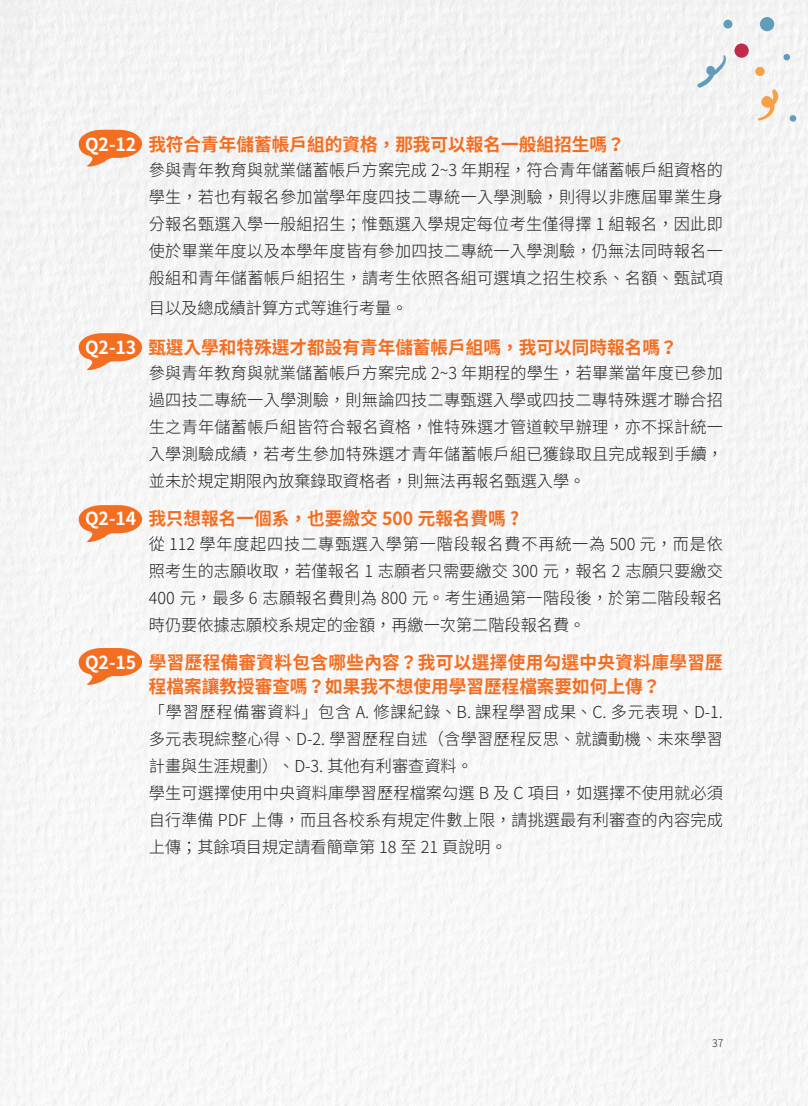
<style>
.page{position:relative;width:808px;height:1106px;background:#f6f6f6}
.page>*{position:absolute;margin:0;border:0;box-sizing:border-box;transform-origin:0 0}
.三標{font:700 18px "Noto Sans CJ Ktc";color:#f36e21}
.三標-2{font:700 18px/24px "Noto Sans CJ Ktc";letter-spacing:.02em;color:#f36e21;text-align:center}
.內文{font:300 16.5px/27px "Noto Sans CJ Ktc";letter-spacing:.005em;color:#231f20;text-align:justify}
.t1{font:300 10.5px "Noto Sans CJ Ktc";color:#231f20}
.s1{color:#fff}
</style>
<div class="page">
<div style="left:755px;top:67px;width:10px;height:9px;background:#f8a045;border-radius:50%"></div>
<div style="left:760px;top:17px;width:14px;height:14px;background:#619cb8;border-radius:50%"></div>
<div style="left:783px;top:54px;width:7px;height:6px;background:#619cb8;border-radius:50%"></div>
<div style="left:790px;top:115px;width:6px;height:7px;background:#619cb8;border-radius:50%"></div>
<div style="left:734px;top:43px;width:15px;height:15px;background:#bf2b49;border-radius:50%"></div>
<div style="left:723px;top:20px;width:9px;height:9px;background:#619cb8;border-radius:50%"></div>
<svg style="left:696px;top:55px;width:32px;height:33px"></svg>
<svg style="left:757px;top:88px;width:23px;height:33px"></svg>
<svg style="left:0;top:159px;width:16px;height:71px"></svg>
<svg style="left:79px;top:130px;width:63px;height:37px"></svg>
<svg style="left:79px;top:505px;width:63px;height:37px"></svg>
<svg style="left:79px;top:648px;width:63px;height:37px"></svg>
<svg style="left:79px;top:333px;width:63px;height:37px"></svg>
<p class="三標" style="left:85px;top:134px;width:541px"><span class="s1">Q2-12</span> 我符合青年儲蓄帳戶組的資格，那我可以報名一般組招生嗎？</p>
<p class="內文" style="left:149px;top:157px;width:576px">參與青年教育與就業儲蓄帳戶方案完成 2~3 年期程，符合青年儲蓄帳戶組資格的學生，若也有報名參加當學年度四技二專統一入學測驗，則得以非應屆畢業生身分報名甄選入學一般組招生；惟甄選入學規定每位考生僅得擇 1 組報名，因此即使於畢業年度以及本學年度皆有參加四技二專統一入學測驗，仍無法同時報名一般組和青年儲蓄帳戶組招生，請考生依照各組可選填之招生校系、名額、甄試項</p>
<p class="內文" style="left:149px;top:295px;width:260px">目以及總成績計算方式等進行考量。</p>
<p class="三標" style="left:85px;top:337px;width:594px"><span class="s1">Q2-13</span> 甄選入學和特殊選才都設有青年儲蓄帳戶組嗎，我可以同時報名嗎？</p>
<p class="內文" style="left:149px;top:359px;width:576px">參與青年教育與就業儲蓄帳戶方案完成 2~3 年期程的學生，若畢業當年度已參加過四技二專統一入學測驗，則無論四技二專甄選入學或四技二專特殊選才聯合招生之青年儲蓄帳戶組皆符合報名資格，惟特殊選才管道較早辦理，亦不採計統一入學測驗成績，若考生參加特殊選才青年儲蓄帳戶組已獲錄取且完成報到手續，並未於規定期限內放棄錄取資格者，則無法再報名甄選入學。</p>
<p class="三標" style="left:85px;top:508px;width:436px"><span class="s1">Q2-14</span> 我只想報名一個系，也要繳交 500 元報名費嗎 ?</p>
<p class="內文" style="left:149px;top:531px;width:576px">從 112 學年度起四技二專甄選入學第一階段報名費不再統一為 500 元，而是依照考生的志願收取，若僅報名 1 志願者只需要繳交 300 元，報名 2 志願只要繳交400 元，最多 6 志願報名費則為 800 元。考生通過第一階段後，於第二階段報名時仍要依據志願校系規定的金額，再繳一次第二階段報名費。</p>
<p class="三標-2" style="left:85px;top:650px;width:639px"><span class="s1">Q2-15</span> 學習歷程備審資料包含哪些內容？我可以選擇使用勾選中央資料庫學習歷程檔案讓教授審查嗎？如果我不想使用學習歷程檔案要如何上傳？</p>
<p class="內文" style="left:149px;top:698px;width:576px">「學習歷程備審資料」包含 A. 修課紀錄、B. 課程學習成果、C. 多元表現、D-1.多元表現綜整心得、D-2. 學習歷程自述（含學習歷程反思、就讀動機、未來學習計畫與生涯規劃）、D-3. 其他有利審查資料。</p>
<p class="內文" style="left:149px;top:779px;width:576px">學生可選擇使用中央資料庫學習歷程檔案勾選 B 及 C 項目，如選擇不使用就必須自行準備 PDF 上傳，而且各校系有規定件數上限，請挑選最有利審查的內容完成上傳；其餘項目規定請看簡章第 18 至 21 頁說明。</p>
<p class="t1" style="left:712px;top:1037px;width:13px">37</p>
</div>
